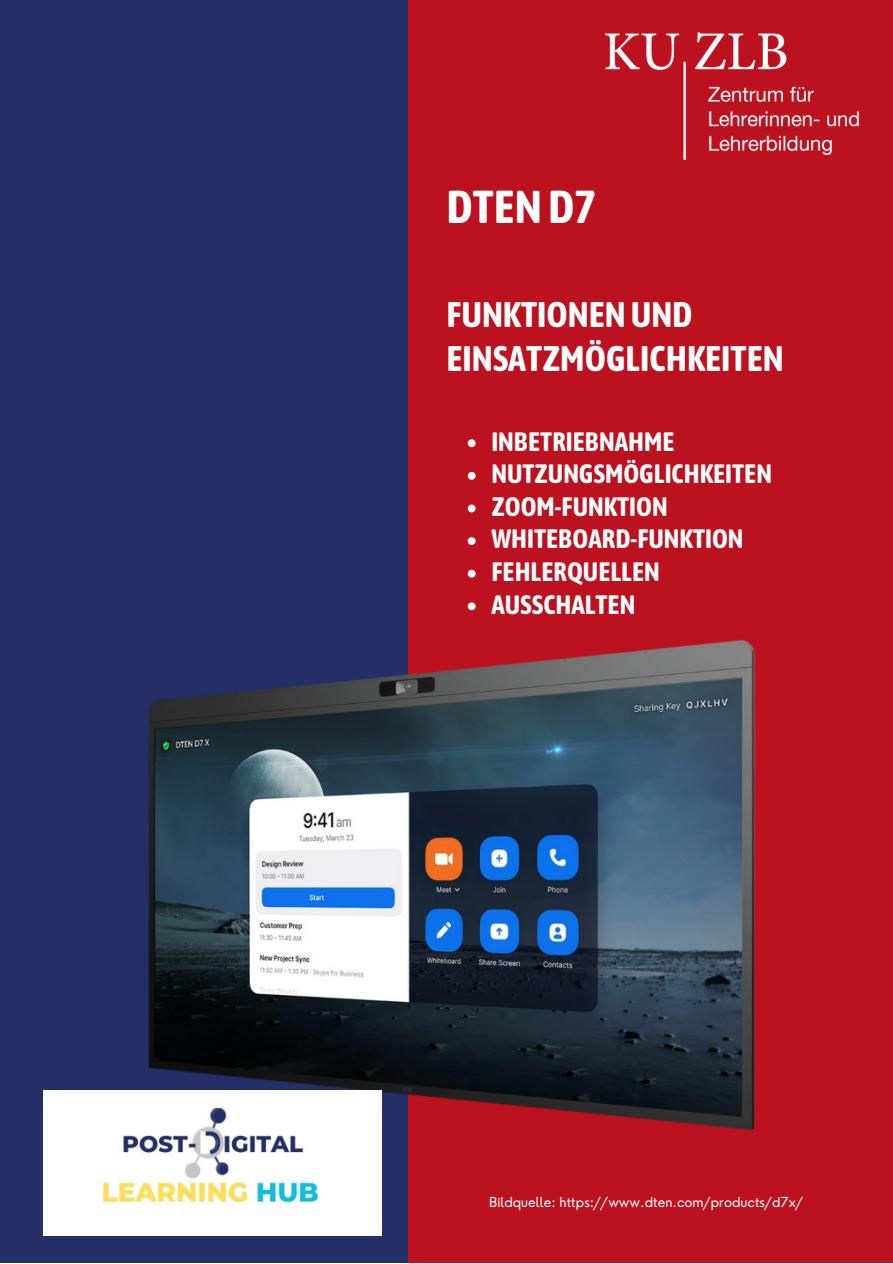
<style>
.page{position:relative;width:893px;height:1264px;background:#fff}
.page>*{position:absolute;margin:0;border:0;box-sizing:border-box;transform-origin:0 0}
.t1{font:700 45.9px "Asap Condensed";color:#fff}
.t2{font:700 35.4px/43.8px "Asap Condensed";color:#fff}
.t3{font:700 26.4px "Asap Condensed";color:#fff}
.t4{font:13.5px "Nourd";color:#fff}
</style>
<div class="page">
<div style="left:0;top:0;width:892px;height:1262px;background:#bc111e"></div>
<div style="left:0;top:0;width:408px;height:1262px;background:#232f66"></div>
<img style="left:148px;top:640px;width:607px;height:491px">
<img style="left:43px;top:1090px;width:339px;height:145px">
<img style="left:604px;top:32px;width:255px;height:127px">
<svg style="left:467px;top:439px;width:8px;height:8px"></svg>
<svg style="left:467px;top:472px;width:8px;height:8px"></svg>
<svg style="left:467px;top:504px;width:8px;height:8px"></svg>
<svg style="left:467px;top:537px;width:8px;height:8px"></svg>
<svg style="left:467px;top:569px;width:8px;height:8px"></svg>
<svg style="left:467px;top:602px;width:8px;height:8px"></svg>
<p class="t1" style="left:446px;top:180px;width:151px">DTEND7</p>
<p class="t2" style="left:446px;top:292px;width:339px">FUNKTIONENUND<br>EINSATZMÖGLICHKEITEN</p>
<p class="t3" style="left:491px;top:426px;width:185px">INBETRIEBNAHME</p>
<p class="t3" style="left:491px;top:458px;width:282px">NUTZUNGSMÖGLICHKEITEN</p>
<p class="t3" style="left:491px;top:491px;width:178px">ZOOM-FUNKTION</p>
<p class="t3" style="left:491px;top:523px;width:254px">WHITEBOARD-FUNKTION</p>
<p class="t3" style="left:491px;top:556px;width:170px">FEHLERQUELLEN</p>
<p class="t3" style="left:491px;top:589px;width:145px">AUSSCHALTEN</p>
<p class="t4" style="left:489px;top:1193px;width:315px">Bildquelle: https://www.dten.com/products/d7x/</p>
</div>
